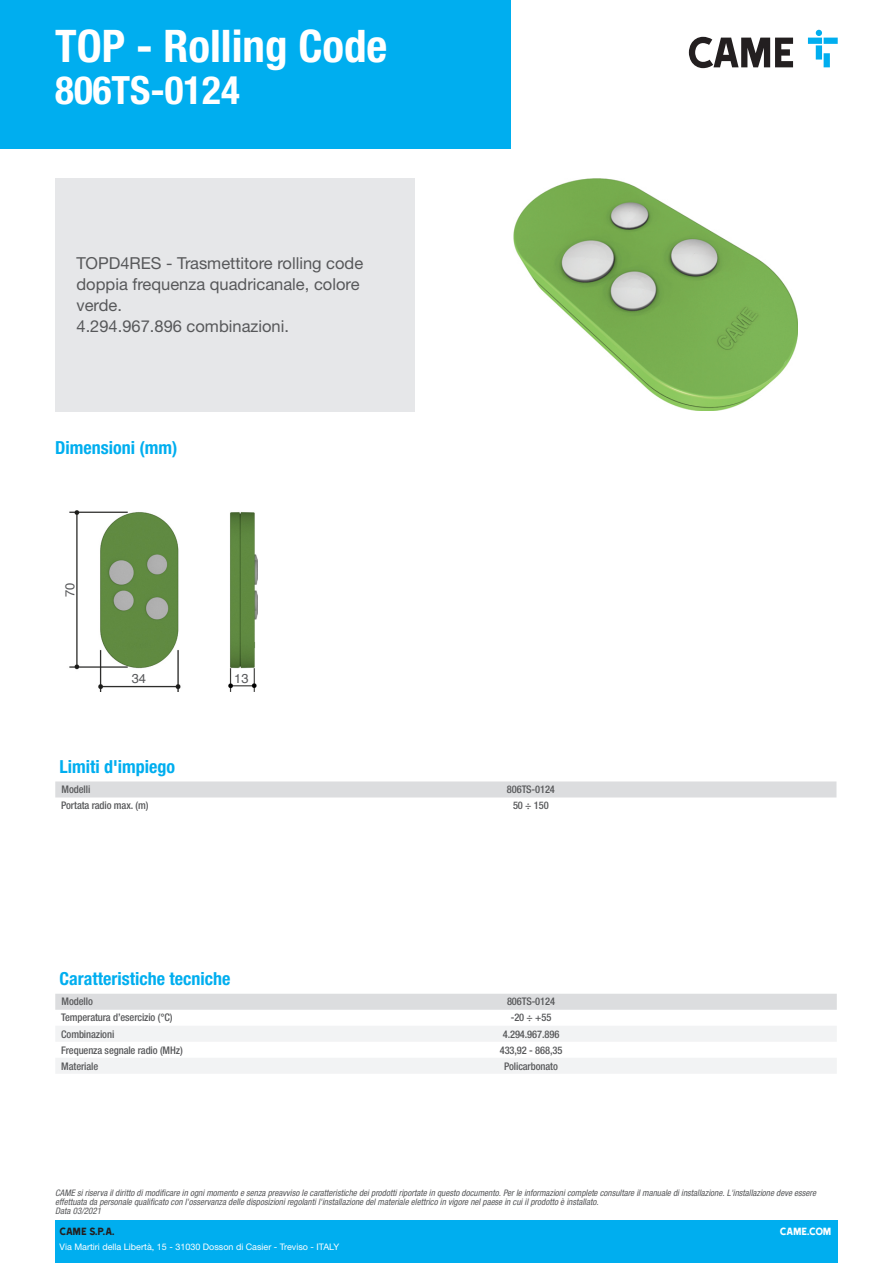
<style>
.page{position:relative;width:893px;height:1263px;background:#fff}
.page>*{position:absolute;margin:0;border:0;box-sizing:border-box;transform-origin:0 0}
.Name{font:700 condensed 45px "Helvetica Neue LTW1 G";color:#fff}
.t1{font:700 condensed 39px "Helvetica Neue LTW1 G";color:#fff}
.t2{font:700 condensed 18px "Helvetica Neue LTW1 G";color:#00aeef}
.Description{font:16.5px/21px "Helvetica Neue LTW1 G";color:#57585a}
.t3{font:12.9px "Helvetica";color:#58595b}
.t4{font:12px "Came Type";color:#231f20}
.t5{font:12px "Came Type";letter-spacing:-.025em;color:#fff}
.Feature{font:500 condensed 10.5px "Helvetica Neue LTW1 G";letter-spacing:-.01em;color:#57585a}
.Data{font:500 condensed 10.5px "Helvetica Neue LTW1 G";letter-spacing:-.01em;color:#57585a}
.t6{font:italic condensed 9px/9px "Helvetica Neue LTW1 G";color:#57585a}
.t7{font:9px "Helvetica Neue LTW1 G";color:#fff}
</style>
<div class="page">
<div style="left:55px;top:1220px;width:783px;height:43px;background:#00aeef"></div>
<div style="left:0;top:0;width:510px;height:149px;background:#00aeef"></div>
<svg style="left:689px;top:37px;width:104px;height:31px"></svg>
<svg style="left:808px;top:30px;width:30px;height:37px"></svg>
<div style="left:55px;top:178px;width:360px;height:233px;background:#e6e7e9"></div>
<img style="left:513px;top:178px;width:284px;height:233px">
<div style="left:55px;top:781px;width:781px;height:16px;background:#dcdddf"></div>
<div style="left:55px;top:994px;width:782px;height:16px;background:#dcdddf"></div>
<svg style="left:56px;top:1026px;width:781px;height:47px"></svg>
<img style="left:69px;top:510px;width:188px;height:182px">
<div style="left:131px;top:670px;width:15px;height:14px;background:#fff"></div>
<div style="left:234px;top:670px;width:15px;height:14px;background:#fff"></div>
<div style="left:62px;top:583px;width:14px;height:14px;background:#fff"></div>
<p class="Name" style="left:55px;top:19px;width:334px">TOP - Rolling Code</p>
<p class="t1" style="left:55px;top:67px;width:186px">806TS-0124</p>
<p class="Description" style="left:77px;top:253px;width:288px">TOPD4RES - Trasmettitore rolling code doppia frequenza quadricanale, colore verde.</p>
<p class="Description" style="left:77px;top:316px;width:214px">4.294.967.896 combinazioni.</p>
<p class="t2" style="left:55px;top:437px;width:124px">Dimensioni (mm)</p>
<p class="t3" style="left:60px;top:597px;width:16px;rotate:-90deg">70</p>
<p class="t3" style="left:132px;top:668px;width:16px">34</p>
<p class="t3" style="left:234px;top:668px;width:16px">13</p>
<p class="t2" style="left:60px;top:756px;width:117px">Limiti d'impiego</p>
<p class="Feature" style="left:62px;top:783px;width:30px">Modelli</p>
<p class="Feature" style="left:507px;top:783px;width:50px">806TS-0124</p>
<p class="Feature" style="left:61px;top:799px;width:89px">Portata radio max. (m)</p>
<p class="Data" style="left:513px;top:799px;width:37px">50 ÷ 150</p>
<p class="t2" style="left:60px;top:968px;width:172px">Caratteristiche tecniche</p>
<p class="Feature" style="left:62px;top:995px;width:33px">Modello</p>
<p class="Feature" style="left:507px;top:995px;width:50px">806TS-0124</p>
<p class="Feature" style="left:61px;top:1011px;width:113px">Temperatura d’esercizio (°C)</p>
<p class="Data" style="left:511px;top:1011px;width:42px">-20 ÷ +55</p>
<p class="Feature" style="left:61px;top:1027px;width:55px">Combinazioni</p>
<p class="Data" style="left:503px;top:1027px;width:58px">4.294.967.896</p>
<p class="Feature" style="left:61px;top:1043px;width:123px">Frequenza segnale radio (MHz)</p>
<p class="Data" style="left:500px;top:1043px;width:64px">433,92 - 868,35</p>
<p class="Feature" style="left:61px;top:1059px;width:39px">Materiale</p>
<p class="Data" style="left:504px;top:1059px;width:55px">Policarbonato</p>
<p class="t6" style="left:55px;top:1189px;width:762px">CAME si riserva il diritto di modificare in ogni momento e senza preavviso le caratteristiche dei prodotti riportate in questo documento. Per le informazioni complete consultare il manuale di installazione. L'installazione deve essere effettuata da personale qualificato con l'osservanza delle disposizioni regolanti l'installazione del materiale elettrico in vigore nel paese in cui il prodotto è installato.<br>Data 03/2021</p>
<h3 class="t4" style="left:60px;top:1225px;width:57px">CAME S.P.A.</h3>
<p class="t7" style="left:60px;top:1241px;width:281px">Via Martiri della Libertà, 15 - 31030 Dosson di Casier - Treviso - ITALY</p>
<h3 class="t5" style="left:780px;top:1225px;width:53px">CAME.COM</h3>
</div>
